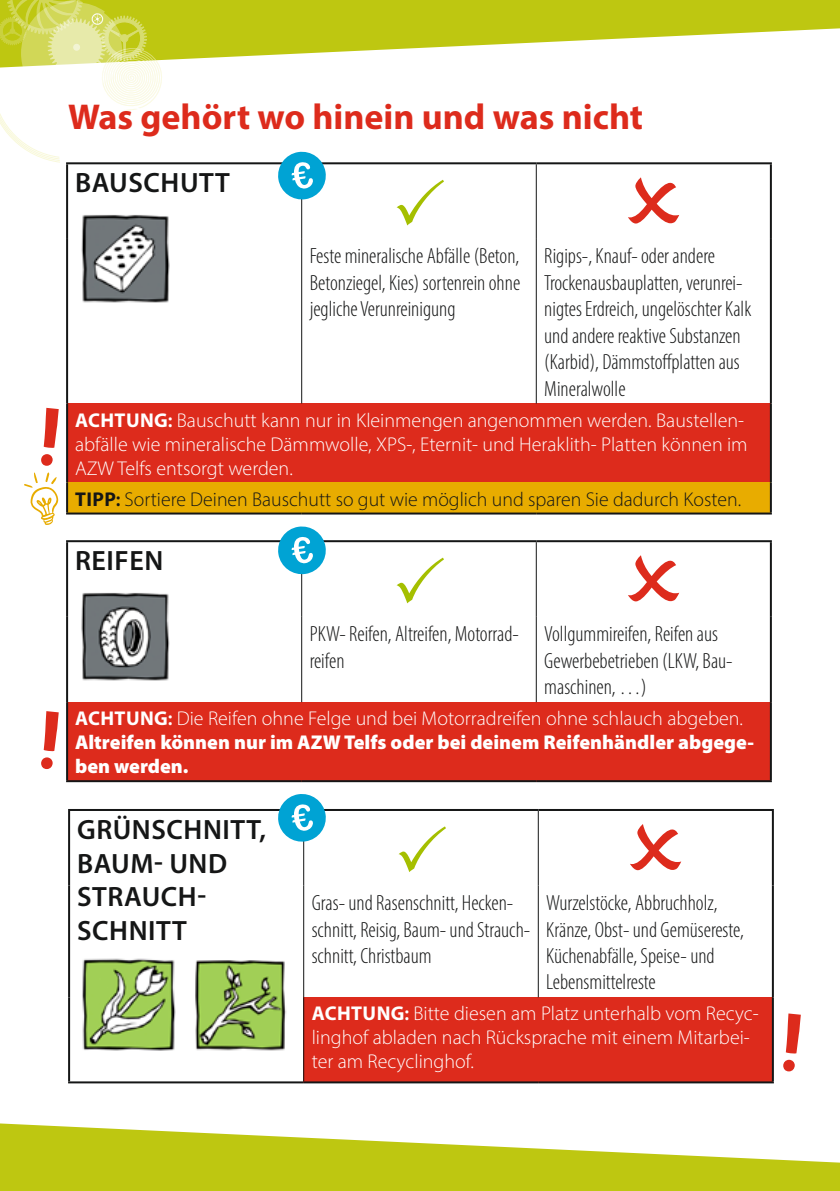
<style>
.page{position:relative;width:840px;height:1191px;background:#fff}
.page>*{position:absolute;margin:0;border:0;box-sizing:border-box;transform-origin:0 0}
.t1{font:700 36px "Myriad Pro";color:#dd2b1c}
.t2{font:600 28px/33.6px "Myriad Pro";letter-spacing:.02em;color:#151616}
.t3{font:300 condensed 22px/26.4px "Myriad Pro";color:#151616}
.t4{font:300 20px/24px "Myriad Pro";color:#fff}
.t5{font:900 20px/24px "Myriad Pro";color:#fff}
.t6{font:300 20px "Myriad Pro";color:#151616}
.s1{font-weight:700}
.s2{font-weight:600}
.s3{font-weight:300}
</style>
<div class="page">
<svg style="left:164px;top:0;width:675px;height:60px;fill:#bec711"></svg>
<svg style="left:0;top:1123px;width:839px;height:68px;fill:#bec711"></svg>
<svg style="left:0;top:0;width:164px;height:163px"></svg>
<div style="left:67px;top:403px;width:703px;height:79px;background:#dd2b1c"></div>
<div style="left:67px;top:482px;width:703px;height:31px;background:#e8ac00"></div>
<hr style="left:301px;top:164px;width:1px;height:75px;background:#151616">
<hr style="left:535px;top:164px;width:1px;height:75px;background:#151616">
<hr style="left:301px;top:239px;width:1px;height:164px;background:#151616">
<hr style="left:535px;top:239px;width:1px;height:164px;background:#151616">
<hr style="left:66px;top:162px;width:235px;height:2px;background:#151616">
<hr style="left:66px;top:512px;width:235px;height:2px;background:#151616">
<hr style="left:301px;top:512px;width:235px;height:2px;background:#151616">
<hr style="left:536px;top:512px;width:235px;height:2px;background:#151616">
<hr style="left:301px;top:162px;width:235px;height:2px;background:#151616">
<hr style="left:536px;top:162px;width:235px;height:2px;background:#151616">
<hr style="left:769px;top:164px;width:2px;height:75px;background:#151616">
<hr style="left:769px;top:239px;width:2px;height:164px;background:#151616">
<hr style="left:66px;top:164px;width:2px;height:75px;background:#151616">
<hr style="left:66px;top:239px;width:2px;height:164px;background:#151616">
<hr style="left:66px;top:403px;width:2px;height:79px;background:#151616">
<hr style="left:769px;top:403px;width:2px;height:79px;background:#151616">
<hr style="left:66px;top:482px;width:2px;height:30px;background:#151616">
<hr style="left:769px;top:482px;width:2px;height:30px;background:#151616">
<svg style="left:628px;top:177px;width:51px;height:46px"></svg>
<div style="left:303px;top:997px;width:469px;height:85px;background:#dd2b1c"></div>
<hr style="left:303px;top:811px;width:1px;height:74px;background:#151616">
<hr style="left:537px;top:811px;width:1px;height:74px;background:#151616">
<hr style="left:303px;top:885px;width:1px;height:112px;background:#151616">
<hr style="left:537px;top:885px;width:1px;height:112px;background:#151616">
<hr style="left:303px;top:997px;width:1px;height:84px;background:#151616">
<hr style="left:68px;top:809px;width:235px;height:2px;background:#151616">
<hr style="left:303px;top:809px;width:235px;height:2px;background:#151616">
<hr style="left:538px;top:809px;width:235px;height:2px;background:#151616">
<hr style="left:771px;top:811px;width:2px;height:74px;background:#151616">
<hr style="left:771px;top:885px;width:2px;height:112px;background:#151616">
<hr style="left:771px;top:997px;width:2px;height:84px;background:#151616">
<hr style="left:68px;top:811px;width:2px;height:74px;background:#151616">
<hr style="left:68px;top:885px;width:2px;height:112px;background:#151616">
<hr style="left:68px;top:997px;width:2px;height:84px;background:#151616">
<hr style="left:68px;top:1081px;width:235px;height:2px;background:#151616">
<hr style="left:303px;top:1081px;width:235px;height:2px;background:#151616">
<hr style="left:538px;top:1081px;width:235px;height:2px;background:#151616">
<svg style="left:630px;top:824px;width:51px;height:46px"></svg>
<img style="left:81px;top:215px;width:89px;height:88px">
<svg style="left:41px;top:408px;width:18px;height:58px"></svg>
<img style="left:81px;top:592px;width:89px;height:89px">
<svg style="left:41px;top:711px;width:18px;height:58px"></svg>
<svg style="left:783px;top:1013px;width:17px;height:58px"></svg>
<div style="left:67px;top:702px;width:703px;height:79px;background:#dd2b1c"></div>
<hr style="left:301px;top:542px;width:1px;height:75px;background:#151616">
<hr style="left:535px;top:542px;width:1px;height:75px;background:#151616">
<hr style="left:301px;top:617px;width:1px;height:85px;background:#151616">
<hr style="left:535px;top:617px;width:1px;height:85px;background:#151616">
<hr style="left:66px;top:540px;width:235px;height:2px;background:#151616">
<hr style="left:301px;top:540px;width:235px;height:2px;background:#151616">
<hr style="left:536px;top:540px;width:235px;height:2px;background:#151616">
<hr style="left:769px;top:542px;width:2px;height:75px;background:#151616">
<hr style="left:769px;top:617px;width:2px;height:85px;background:#151616">
<hr style="left:66px;top:542px;width:2px;height:75px;background:#151616">
<hr style="left:66px;top:617px;width:2px;height:85px;background:#151616">
<hr style="left:66px;top:702px;width:2px;height:78px;background:#151616">
<hr style="left:769px;top:702px;width:2px;height:78px;background:#151616">
<hr style="left:66px;top:780px;width:235px;height:2px;background:#151616">
<hr style="left:301px;top:780px;width:235px;height:2px;background:#151616">
<hr style="left:536px;top:780px;width:235px;height:2px;background:#151616">
<svg style="left:628px;top:555px;width:51px;height:46px"></svg>
<img style="left:82px;top:958px;width:94px;height:93px">
<img style="left:195px;top:960px;width:92px;height:91px">
<svg style="left:24px;top:472px;width:34px;height:53px"></svg>
<svg style="left:276px;top:151px;width:51px;height:50px"></svg>
<svg style="left:276px;top:526px;width:51px;height:50px"></svg>
<svg style="left:278px;top:794px;width:48px;height:49px"></svg>
<h1 class="t1" style="left:68px;top:93px;width:576px">Was gehört wo hinein und was nicht</h1>
<p class="t2" style="left:75px;top:165px;width:156px">BAUSCHUTT</p>
<p class="t3" style="left:309px;top:243px;width:212px;text-align:justify">Feste mineralische Abfälle (Beton, Betonziegel, Kies) sortenrein ohne jegliche Verunreinigung</p>
<p class="t3" style="left:544px;top:243px;width:208px">Rigips-, Knauf- oder andere<br>Trockenausbauplatten, verunrei&shy;nigtes Erdreich, ungelöschter Kalk und andere reaktive Substanzen (Karbid), Dämmstoffplatten aus<br>Mineralwolle</p>
<p class="t4" style="left:75px;top:408px;width:673px"><span class="s1">ACHTUNG</span><span class="s2">:</span> Bauschutt kann nur in Kleinmengen angenommen werden. Baustellen&shy;abfälle wie mineralische Dämmwolle, XPS-, Eternit- und Heraklith- Platten können im<br>AZW Telfs entsorgt werden.</p>
<p class="t6" style="left:75px;top:487px;width:667px"><span class="s1">TIPP</span><span class="s2">:</span> Sortiere Deinen Bauschutt so gut wie möglich und sparen Sie dadurch Kosten.</p>
<p class="t2" style="left:75px;top:543px;width:90px">REIFEN</p>
<p class="t3" style="left:309px;top:621px;width:210px">PKW- Reifen, Altreifen, Motorrad&shy;reifen</p>
<p class="t3" style="left:544px;top:621px;width:190px">Vollgummireifen, Reifen aus<br>Gewerbebetrieben (LKW, Bau&shy;maschinen, …)</p>
<p class="t5" style="left:75px;top:705px;width:680px"><span class="s1">ACHTUNG</span><span class="s2">:</span> <span class="s3">Die Reifen ohne Felge und bei Motorradreifen ohne schlauch abgeben.<br></span>Altreifen können nur im AZW Telfs oder bei deinem Reifenhändler abgege&shy;ben werden.</p>
<p class="t2" style="left:77px;top:812px;width:190px">GRÜNSCHNITT,<br>BAUM- UND<br>STRAUCH-<br>SCHNITT</p>
<p class="t3" style="left:311px;top:889px;width:220px">Gras- und Rasenschnitt, Hecken&shy;schnitt, Reisig, Baum- und Strauch&shy;schnitt, Christbaum</p>
<p class="t3" style="left:546px;top:889px;width:199px">Wurzelstöcke, Abbruchholz,<br>Kränze, Obst- und Gemüsereste,<br>Küchenabfälle, Speise- und<br>Lebensmittelreste</p>
<p class="t4" style="left:311px;top:1001px;width:448px"><span class="s1">ACHTUNG</span><span class="s2">:</span> Bitte diesen am Platz unterhalb vom Recyc&shy;linghof abladen nach Rücksprache mit einem Mitarbei&shy;ter am Recyclinghof.</p>
</div>
